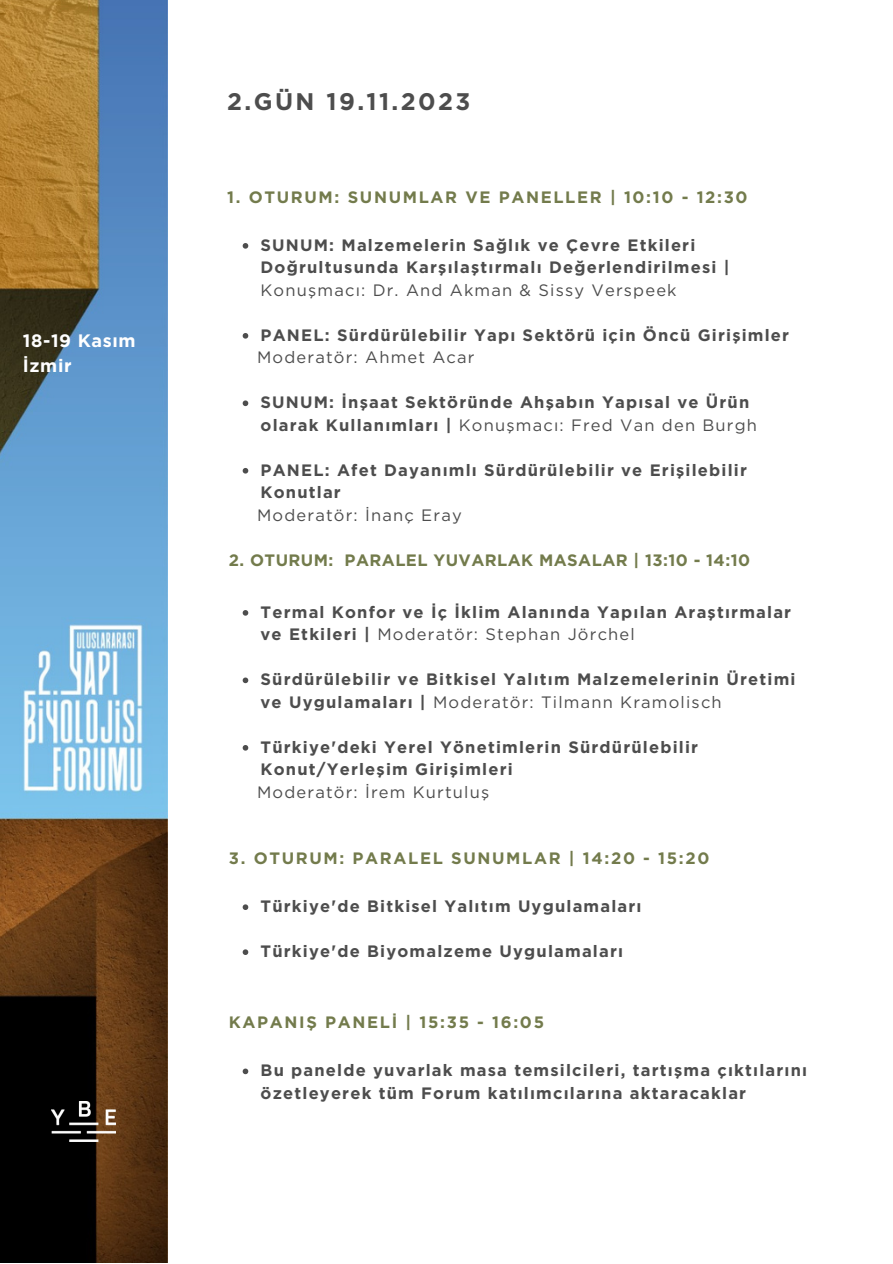
<style>
.page{position:relative;width:893px;height:1264px;background:#fff}
.page>*{position:absolute;margin:0;border:0;box-sizing:border-box;transform-origin:0 0}
.t1{font:700 24px "Gotham";letter-spacing:.1em;color:#4d4d4d}
.t2{font:700 18px "Gotham";letter-spacing:.035em;color:#fff}
.t3{font:700 16.5px/22.5px "Gotham";letter-spacing:.07em;color:#4d4d4d}
.t4{font:700 16.5px "Gotham";letter-spacing:.1em;color:#737b4c}
.t5{font:16.5px "Gotham";letter-spacing:.07em;color:#4d4d4d}
.t6{font:700 16.5px "Gotham";letter-spacing:.025em;color:#737b4c}
.s1{font-weight:400}
</style>
<div class="page">
<svg style="left:243px;top:243px;width:5px;height:6px"></svg>
<svg style="left:243px;top:333px;width:5px;height:5px"></svg>
<svg style="left:243px;top:400px;width:5px;height:6px"></svg>
<svg style="left:243px;top:468px;width:5px;height:5px"></svg>
<svg style="left:243px;top:610px;width:5px;height:5px"></svg>
<svg style="left:243px;top:677px;width:5px;height:6px"></svg>
<svg style="left:243px;top:745px;width:5px;height:5px"></svg>
<svg style="left:243px;top:904px;width:5px;height:6px"></svg>
<svg style="left:243px;top:949px;width:5px;height:6px"></svg>
<svg style="left:243px;top:1068px;width:5px;height:6px"></svg>
<img style="left:0;top:0;width:168px;height:1262px">
<img style="left:51px;top:1101px;width:64px;height:39px">
<p class="t2" style="left:23px;top:330px;width:114px">18-19 Kasım</p>
<p class="t2" style="left:23px;top:354px;width:50px">İzmir</p>
<p class="t1" style="left:227px;top:87px;width:245px">2.GÜN 19.11.2023</p>
<p class="t4" style="left:227px;top:187px;width:522px">1. OTURUM: SUNUMLAR VE PANELLER | 10:10 - 12:30</p>
<p class="t3" style="left:260px;top:234px;width:470px">SUNUM: Malzemelerin Sağlık ve Çevre Etkileri<br>Doğrultusunda Karşılaştırmalı Değerlendirilmesi |<br><span class="s1">Konuşmacı: Dr. And Akman &amp; Sissy Verspeek</span></p>
<p class="t3" style="left:260px;top:324px;width:530px">PANEL: Sürdürülebilir Yapı Sektörü için Öncü Girişimler</p>
<p class="t5" style="left:257px;top:347px;width:219px">Moderatör: Ahmet Acar</p>
<p class="t3" style="left:260px;top:391px;width:498px">SUNUM: İnşaat Sektöründe Ahşabın Yapısal ve Ürün olarak Kullanımları | <span class="s1">Konuşmacı: Fred Van den Burgh</span></p>
<p class="t3" style="left:260px;top:458px;width:488px">PANEL: Afet Dayanımlı Sürdürülebilir ve Erişilebilir<br>Konutlar</p>
<p class="t5" style="left:257px;top:505px;width:206px">Moderatör: İnanç Eray</p>
<p class="t6" style="left:229px;top:550px;width:522px">2. OTURUM: PARALEL YUVARLAK MASALAR | 13:10 - 14:10</p>
<p class="t3" style="left:260px;top:600px;width:532px">Termal Konfor ve İç İklim Alanında Yapılan Araştırmalar ve Etkileri | <span class="s1">Moderatör: Stephan Jörchel</span></p>
<p class="t3" style="left:260px;top:668px;width:534px">Sürdürülebilir ve Bitkisel Yalıtım Malzemelerinin Üretimi ve Uygulamaları | <span class="s1">Moderatör: Ti lmann Kramolisch</span></p>
<p class="t3" style="left:260px;top:735px;width:439px">Türkiye'deki Yerel Yönetimlerin Sürdürülebilir<br>Konut/Yerleşim Girişimleri</p>
<p class="t5" style="left:257px;top:782px;width:234px">Moderatör: İrem Kurtuluş</p>
<p class="t4" style="left:229px;top:847px;width:482px">3. OTURUM: PARALEL SUNUMLAR | 14:20 - 15:20</p>
<p class="t3" style="left:260px;top:895px;width:382px">Türkiye'de Bitkisel Yalıtım Uygulamaları</p>
<p class="t3" style="left:260px;top:940px;width:364px">Türkiye'de Biyomalzeme Uygulamaları</p>
<p class="t4" style="left:229px;top:1012px;width:316px">KAPANIŞ PANELİ | 15:35 - 16:05</p>
<p class="t3" style="left:260px;top:1059px;width:548px">Bu panelde yuvarlak masa temsilcileri, tartışma çıktılarını özetleyerek tüm Forum katılımcılarına aktaracaklar</p>
</div>
